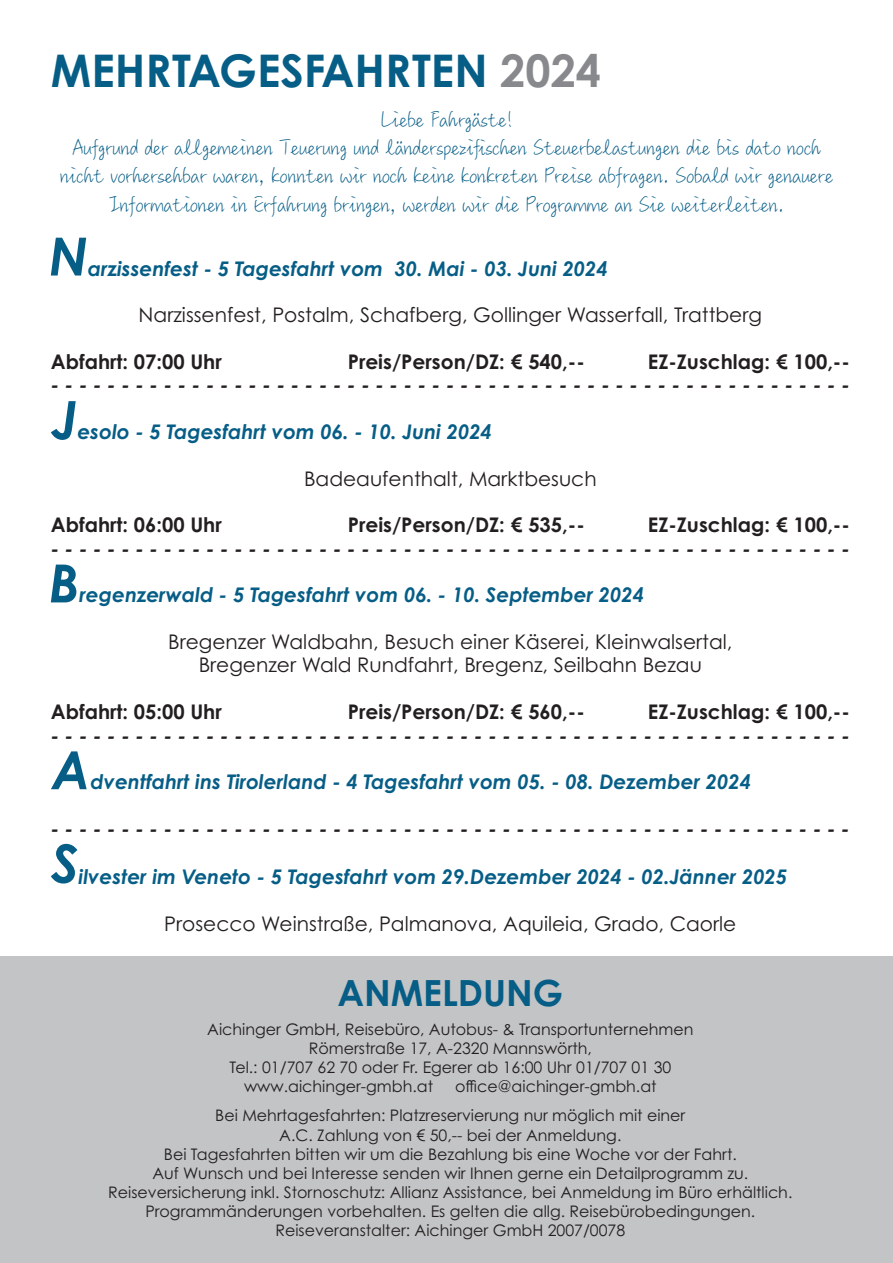
<style>
.page{position:relative;width:893px;height:1263px;background:#fff}
.page>*{position:absolute;margin:0;border:0;box-sizing:border-box;transform-origin:0 0}
.t1{font:italic 700 52.65px "Century Gothic Pro";color:#065d86}
.t2{font:700 45px "Century Gothic Pro";color:#065d86}
.t3{font:700 36.15px "Century Gothic Pro";color:#065d86}
.t4{font:23.4px/28px "M Ling Wai Medium SC";color:#065d86;text-align:center}
.t5{font:italic 700 20.1px "Century Gothic Pro";color:#065d86}
.t6{font:20.1px/23.4px "Century Gothic Pro";color:#231f20;text-align:center}
.t7{font:italic 700 20.1px "Century Gothic Pro";color:#231f20}
.t8{font:700 20.1px "Century Gothic Pro";color:#231f20}
.t9{font:15.9px/19px "Century Gothic Pro";color:#231f20}
.s1{color:#87898c}
</style>
<div class="page">
<div style="left:0;top:956px;width:893px;height:307px;background:#c3c4c5"></div>
<h2 class="t2" style="left:51px;top:42px;width:552px">MEHRTAGESFAHRTEN <span class="s1">2024</span></h2>
<p class="t4" style="left:60px;top:104px;width:774px">Liebe Fahrgäste!<br>Aufgrund der allgemeinen Teuerung und länderspezifischen Steuerbelastungen die bis dato noch nicht vorhersehbar waren, konnten wir noch keine konkreten Preise abfragen. Sobald wir genauere Informationen in Erfahrung bringen, werden wir die Programme an Sie weiterleiten.</p>
<h1 class="t1" style="left:49px;top:223px;width:40px">N</h1>
<p class="t5" style="left:88px;top:255px;width:521px">arzissenfest - 5 Tagesfahrt vom 30. Mai - 03. Juni 2024</p>
<p class="t6" style="left:139px;top:303px;width:625px">Narzissenfest, Postalm, Schafberg, Gollinger Wasserfall, Trattberg</p>
<p class="t8" style="left:51px;top:349px;width:172px">Abfahrt: 07:00 Uhr</p>
<p class="t8" style="left:348px;top:349px;width:238px">Preis/Person/DZ: € 540,--</p>
<p class="t8" style="left:648px;top:349px;width:204px">EZ-Zuschlag: € 100,--</p>
<p class="t7" style="left:51px;top:372px;width:800px">- - - - - - - - - - - - - - - - - - - - - - - - - - - - - - - - - - - - - - - - - - - - - - - - - - - - - - - - -</p>
<h1 class="t1" style="left:52px;top:386px;width:27px">J</h1>
<p class="t5" style="left:77px;top:419px;width:416px">esolo - 5 Tagesfahrt vom 06. - 10. Juni 2024</p>
<p class="t6" style="left:304px;top:466px;width:294px">Badeaufenthalt, Marktbesuch</p>
<p class="t8" style="left:51px;top:513px;width:172px">Abfahrt: 06:00 Uhr</p>
<p class="t8" style="left:348px;top:513px;width:238px">Preis/Person/DZ: € 535,--</p>
<p class="t8" style="left:648px;top:513px;width:204px">EZ-Zuschlag: € 100,--</p>
<p class="t7" style="left:51px;top:536px;width:800px">- - - - - - - - - - - - - - - - - - - - - - - - - - - - - - - - - - - - - - - - - - - - - - - - - - - - - - - - -</p>
<h1 class="t1" style="left:49px;top:550px;width:32px">B</h1>
<p class="t5" style="left:80px;top:582px;width:566px">regenzerwald - 5 Tagesfahrt vom 06. - 10. September 2024</p>
<p class="t6" style="left:168px;top:630px;width:566px">Bregenzer Waldbahn, Besuch einer Käserei, Kleinwalsertal,<br>Bregenzer Wald Rundfahrt, Bregenz, Seilbahn Bezau</p>
<p class="t8" style="left:51px;top:699px;width:172px">Abfahrt: 05:00 Uhr</p>
<p class="t8" style="left:348px;top:699px;width:238px">Preis/Person/DZ: € 560,--</p>
<p class="t8" style="left:648px;top:699px;width:204px">EZ-Zuschlag: € 100,--</p>
<p class="t7" style="left:51px;top:722px;width:800px">- - - - - - - - - - - - - - - - - - - - - - - - - - - - - - - - - - - - - - - - - - - - - - - - - - - - - - - - -</p>
<h1 class="t1" style="left:51px;top:736px;width:40px">A</h1>
<p class="t5" style="left:90px;top:769px;width:662px">dventfahrt ins Tirolerland - 4 Tagesfahrt vom 05. - 08. Dezember 2024</p>
<p class="t7" style="left:51px;top:816px;width:800px">- - - - - - - - - - - - - - - - - - - - - - - - - - - - - - - - - - - - - - - - - - - - - - - - - - - - - - - - -</p>
<h1 class="t1" style="left:51px;top:830px;width:29px">S</h1>
<p class="t5" style="left:79px;top:864px;width:710px">ilvester im Veneto - 5 Tagesfahrt vom 29.Dezember 2024 - 02.Jänner 2025</p>
<p class="t6" style="left:164px;top:912px;width:574px">Prosecco Weinstraße, Palmanova, Aquileia, Grado, Caorle</p>
<h3 class="t3" style="left:337px;top:970px;width:227px">ANMELDUNG</h3>
<p class="t9" style="left:207px;top:1019px;width:488px">Aichinger GmbH, Reisebüro, Autobus- &amp; Transportunternehmen</p>
<p class="t9" style="left:309px;top:1038px;width:285px">Römerstraße 17, A-2320 Mannswörth,</p>
<p class="t9" style="left:229px;top:1057px;width:443px">Tel.: 01/707 62 70 oder Fr. Egerer ab 16:00 Uhr 01/707 01 30</p>
<p class="t9" style="left:244px;top:1077px;width:191px">www.aichinger-gmbh.at</p>
<p class="t9" style="left:215px;top:1071px;width:472px;line-height:29.2px;text-indent:240px">office@aichinger-gmbh.at<br>Bei Mehrtagesfahrten: Platzreservierung nur möglich mit einer</p>
<p class="t9" style="left:108px;top:1125px;width:686px;text-align:center">A.C. Zahlung von € 50,-- bei der Anmeldung.<br>Bei Tagesfahrten bitten wir um die Bezahlung bis eine Woche vor der Fahrt.<br>Auf Wunsch und bei Interesse senden wir Ihnen gerne ein Detailprogramm zu.<br>Reiseversicherung inkl. Stornoschutz: Allianz Assistance, bei Anmeldung im Büro erhältlich.<br>Programmänderungen vorbehalten. Es gelten die allg. Reisebürobedingungen.<br>Reiseveranstalter: Aichinger GmbH 2007/0078</p>
</div>
